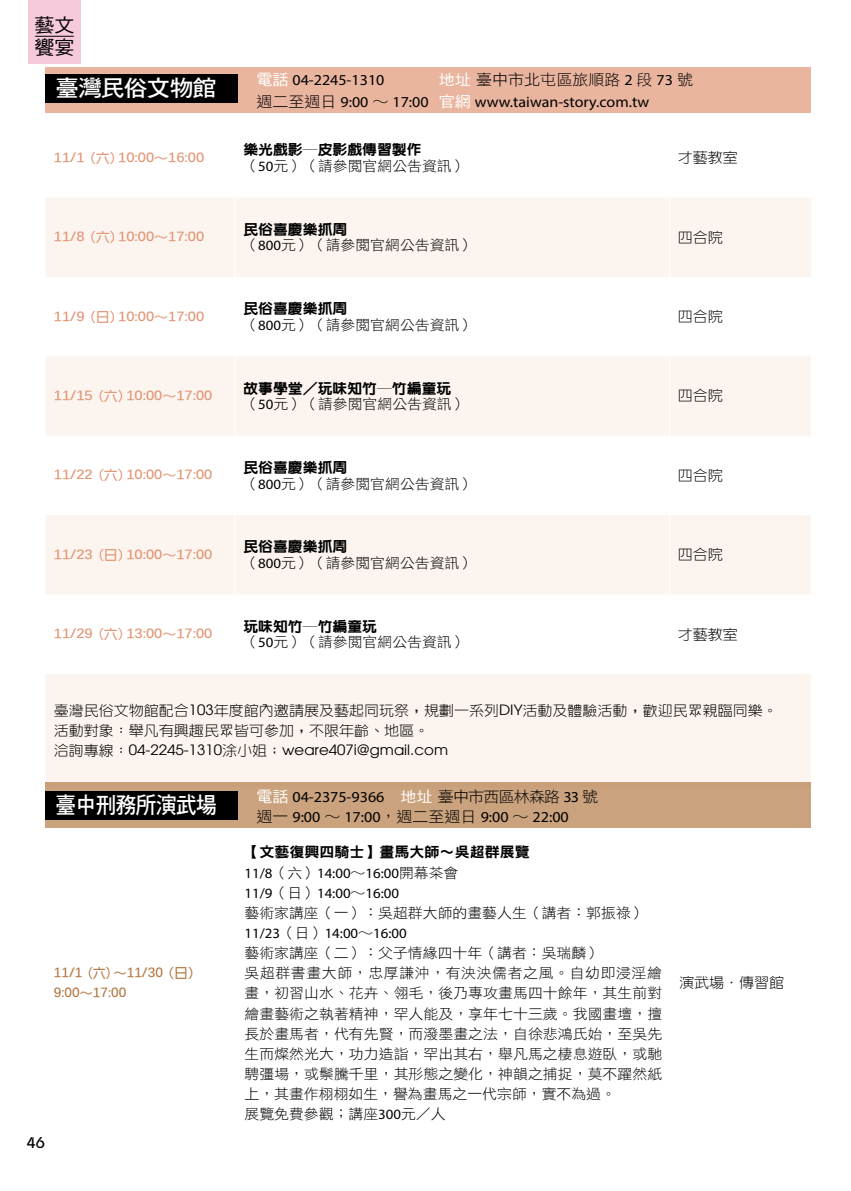
<style>
.page{position:relative;width:851px;height:1191px;background:#fff}
.page>*{position:absolute;margin:0;border:0;box-sizing:border-box;transform-origin:0 0}
.t1{font:22.8px "DF Hei Std W7";letter-spacing:-.05em;color:#fff;scale:.93 1}
.t2{font:22.8px "DF Hei Std W7";letter-spacing:-.05em;color:#fff;scale:1.05 1}
.t3{font:19px/22px "DF Hei Std W5";color:#000;scale:1.05 1}
.t4{font:15.6px "Bauhaus";color:#000}
.t5{font:15.2px/20px "Myriad Pro";color:#000;scale:1.05 1}
.t6{font:15.2px "DF Hei Std W3";color:#000;scale:1.05 1}
.t7{font:14.2px/20px "DF Hei Std W3";letter-spacing:.005em;color:#000;scale:1.04 1}
.t8{font:300 14.2px/20px "CT Hei";color:#000;scale:1.05 1}
.t9{font:14.2px "CT Hei X Bold";color:#000;scale:1.04 1}
.t10{font:14.2px/20px "Myriad Pro";color:#000;scale:1.04 1}
.t11{font:14.2px "Avant Garde";color:#000;scale:1.05 1}
.t12{font:14.2px "DF Hei Std W9";color:#000;scale:1.05 1}
.t13{font:700 13.4px "Kalinga";color:#e29676;scale:1.05 1}
.t14{font:700 13.4px/20px "Kalinga";color:#b47b46}
.s1{font-family:"DF Hei Std W5";color:#fff}
.s2{font-family:"Myriad Pro"}
.s3{font-family:"DF Hei Std W3"}
.s4{font-family:"CT Hei"}
.s5{font-family:"Avant Garde";font-weight:400}
.s6{font-family:"CT Hei";font-weight:300}
</style>
<div class="page">
<svg style="left:46px;top:198px;width:765px;height:584px;fill:#fcf4ef"></svg>
<hr style="left:234px;top:197px;width:1px;height:80px;background:#fff">
<hr style="left:668px;top:197px;width:1px;height:80px;background:#fff">
<hr style="left:234px;top:277px;width:1px;height:79px;background:#fff">
<hr style="left:668px;top:277px;width:1px;height:79px;background:#fff">
<hr style="left:234px;top:436px;width:1px;height:79px;background:#fff">
<hr style="left:668px;top:436px;width:1px;height:79px;background:#fff">
<hr style="left:234px;top:594px;width:1px;height:80px;background:#fff">
<hr style="left:668px;top:594px;width:1px;height:80px;background:#fff">
<hr style="left:234px;top:356px;width:1px;height:80px;background:#fff">
<hr style="left:668px;top:356px;width:1px;height:80px;background:#fff">
<hr style="left:810px;top:356px;width:1px;height:80px;background:#fff">
<hr style="left:234px;top:515px;width:1px;height:79px;background:#fff">
<hr style="left:668px;top:515px;width:1px;height:79px;background:#fff">
<hr style="left:810px;top:515px;width:1px;height:79px;background:#fff">
<hr style="left:810px;top:674px;width:1px;height:113px;background:#fff">
<div style="left:45px;top:782px;width:766px;height:46px;background:#caa27d"></div>
<div style="left:45px;top:791px;width:193px;height:28px;background:#000"></div>
<div style="left:45px;top:67px;width:766px;height:45px;background:#eab59f"></div>
<div style="left:45px;top:74px;width:193px;height:28px;background:#000"></div>
<div style="left:28px;top:0;width:53px;height:63px;background:#f7c9dd"></div>
<hr style="left:35px;top:36px;width:39px;height:1px;background:#000">
<h2 class="t3" style="left:34px;top:14px;width:40px">藝文饗宴</h2>
<h1 class="t2" style="left:55px;top:76px;width:155px">臺灣民俗文物館</h1>
<p class="t5" style="left:256px;top:70px;width:123px"><span class="s1">電話</span> 04-2245-1310</p>
<p class="t6" style="left:439px;top:72px;width:243px"><span class="s1">地址</span> 臺中市北屯區旅順路 <span class="s2">2</span> 段 <span class="s2">73</span> 號</p>
<p class="t5" style="left:256px;top:92px;width:375px"><span class="s3">週二至週日</span> 9:00 <span class="s3">～</span> 17:00 <span class="s1">官網</span> www.taiwan-story.com.tw</p>
<p class="t13" style="left:54px;top:148px;width:145px">11/1<span class="s4">（六）</span>10:00<span class="s4">～</span>16:00</p>
<p class="t9" style="left:243px;top:142px;width:173px">樂光戲影─皮影戲傳習製作</p>
<p class="t7" style="left:243px;top:156px;width:216px">（<span class="s2">50</span>元）（請參閱官網公告資訊）</p>
<p class="t8" style="left:677px;top:148px;width:59px">才藝教室</p>
<p class="t13" style="left:54px;top:228px;width:145px">11/8<span class="s4">（六）</span>10:00<span class="s4">～</span>17:00</p>
<p class="t9" style="left:243px;top:222px;width:101px">民俗喜慶樂抓周</p>
<p class="t7" style="left:243px;top:235px;width:223px">（<span class="s2">800</span>元）（請參閱官網公告資訊）</p>
<p class="t8" style="left:677px;top:227px;width:44px">四合院</p>
<p class="t13" style="left:54px;top:307px;width:145px">11/9<span class="s4">（日）</span>10:00<span class="s4">～</span>17:00</p>
<p class="t9" style="left:243px;top:301px;width:101px">民俗喜慶樂抓周</p>
<p class="t7" style="left:243px;top:314px;width:223px">（<span class="s2">800</span>元）（請參閱官網公告資訊）</p>
<p class="t8" style="left:677px;top:306px;width:44px">四合院</p>
<p class="t13" style="left:54px;top:386px;width:152px">11/15<span class="s4">（六）</span>10:00<span class="s4">～</span>17:00</p>
<p class="t9" style="left:243px;top:380px;width:201px">故事學堂／玩味知竹─竹編童玩</p>
<p class="t7" style="left:243px;top:394px;width:216px">（<span class="s2">50</span>元）（請參閱官網公告資訊）</p>
<p class="t8" style="left:677px;top:386px;width:44px">四合院</p>
<p class="t13" style="left:54px;top:466px;width:152px">11/22<span class="s4">（六）</span>10:00<span class="s4">～</span>17:00</p>
<p class="t9" style="left:243px;top:460px;width:101px">民俗喜慶樂抓周</p>
<p class="t7" style="left:243px;top:473px;width:223px">（<span class="s2">800</span>元）（請參閱官網公告資訊）</p>
<p class="t8" style="left:677px;top:465px;width:44px">四合院</p>
<p class="t13" style="left:54px;top:545px;width:152px">11/23<span class="s4">（日）</span>10:00<span class="s4">～</span>17:00</p>
<p class="t9" style="left:243px;top:539px;width:101px">民俗喜慶樂抓周</p>
<p class="t7" style="left:243px;top:552px;width:223px">（<span class="s2">800</span>元）（請參閱官網公告資訊）</p>
<p class="t8" style="left:677px;top:545px;width:44px">四合院</p>
<p class="t13" style="left:54px;top:624px;width:152px">11/29<span class="s4">（六）</span>13:00<span class="s4">～</span>17:00</p>
<p class="t9" style="left:243px;top:618px;width:130px">玩味知竹─竹編童玩</p>
<p class="t7" style="left:243px;top:632px;width:216px">（<span class="s2">50</span>元）（請參閱官網公告資訊）</p>
<p class="t8" style="left:677px;top:624px;width:59px">才藝教室</p>
<p class="t8" style="left:54px;top:700px;width:690px">臺灣民俗文物館配合<span class="s5">103</span>年度館內邀請展及藝起同玩祭，規劃一系列<span class="s5">DIY</span>活動及體驗活動，歡迎民眾親臨同樂。活動對象：舉凡有興趣民眾皆可參加，不限年齡、地區。</p>
<p class="t11" style="left:54px;top:741px;width:377px"><span class="s6">洽詢專線：</span>04-2245-1310<span class="s6">涂小姐；</span>weare407i@gmail.com</p>
<p class="t4" style="left:27px;top:1133px;width:19px">46</p>
<h1 class="t1" style="left:55px;top:793px;width:175px">臺中刑務所演武場</h1>
<p class="t5" style="left:256px;top:787px;width:327px"><span class="s1">電話</span> 04-2375-9366 <span class="s1">地址</span> <span class="s3">臺中市西區林森路</span> 33 <span class="s3">號週一</span> 9:00 <span class="s3">～</span> 17:00<span class="s3">，週二至週日</span> 9:00 <span class="s3">～</span> 22:00</p>
<p class="t14" style="left:54px;top:963px;width:147px">11/1<span class="s4">（六）～</span>11/30<span class="s4">（日）<br></span>9:00<span class="s4">～</span>17:00</p>
<p class="t12" style="left:244px;top:844px;width:273px">【文藝復興四騎士】畫馬大師～吳超群展覽</p>
<p class="t10" style="left:244px;top:863px;width:207px">11/8<span class="s3">（六）</span>14:00<span class="s3">～</span>16:00<span class="s3">開幕茶會<br></span>11/9<span class="s3">（日）</span>14:00<span class="s3">～</span>16:00</p>
<p class="t7" style="left:244px;top:903px;width:387px">藝術家講座（一）：吳超群大師的畫藝人生（講者：郭振祿）</p>
<p class="t10" style="left:244px;top:923px;width:157px">11/23<span class="s3">（日）</span>14:00<span class="s3">～</span>16:00</p>
<p class="t7" style="left:244px;top:943px;width:403px">藝術家講座（二）：父子情緣四十年（講者：吳瑞麟）<br>吳超群書畫大師，忠厚謙沖，有泱泱儒者之風。自幼即浸淫繪畫，初習山水、花卉、翎毛，後乃專攻畫馬四十餘年，其生前對繪畫藝術之執著精神，罕人能及，享年七十三歲。我國畫壇，擅長於畫馬者，代有先賢，而潑墨畫之法，自徐悲鴻氏始，至吳先生而燦然光大，功力造詣，罕出其右，舉凡馬之棲息遊臥，或馳騁彊場，或鬃騰千里，其形態之變化，神韻之捕捉，莫不躍然紙上，其畫作栩栩如生，譽為畫馬之一代宗師，實不為過。<br>展覽免費參觀；講座<span class="s2">300</span>元／人</p>
<p class="t8" style="left:679px;top:972px;width:101px">演武場．傳習館</p>
</div>
